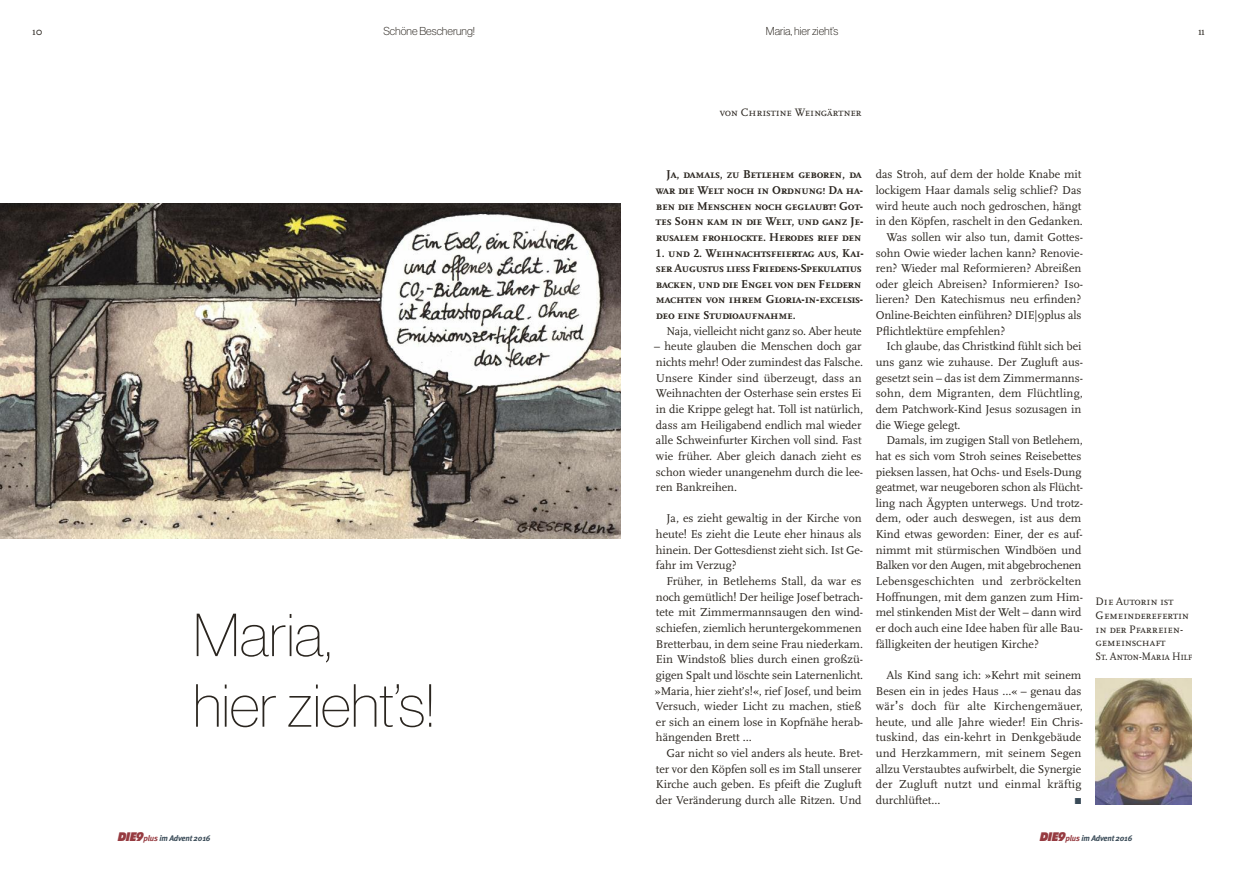
<style>
.page{position:relative;width:1241px;height:869px;background:#fff}
.page>*{position:absolute;margin:0;border:0;box-sizing:border-box;transform-origin:0 0}
.t1{font:59.38px/70.5px "N Haas Grotesk DS Std 25 Th";color:#2a251f}
.t2{font:11.88px/15.6px "Scala";color:#2a251f}
.t3{font:700 11.88px/15.6px "Scala Caps";letter-spacing:-.02em;color:#2a251f}
.t4{font:11.88px "Scala";letter-spacing:.02em;color:#2a251f}
.t5{font:11.25px/13.8px "Scala Caps";letter-spacing:-.01em;color:#2a251f}
.t6{font:11.25px "N Haas Grotesk DS Pro 35 X Lt";color:#2a251f}
.t7{font:11.25px "Scala";color:#2a251f}
.t8{font:10px "European Pi Three";color:#394a57}
.t9{font:italic 700 8.12px "Meta";letter-spacing:-.02em;color:#394a57}
.s1{font-family:"Lucida Grande"}
.s2{font-family:"Diamanti Condensed EF";font-weight:900;font-size:13px;color:#963b41}
.s3{color:#963b41}
</style>
<div class="page">
<img style="left:0;top:203px;width:620px;height:335px">
<img style="left:1095px;top:678px;width:96px;height:125px">
<p class="t7" style="left:33px;top:26px;width:11px">10</p>
<p class="t6" style="left:383px;top:27px;width:93px">Schöne Bescherung!</p>
<h1 class="t1" style="left:193px;top:604px;width:244px">Maria,<br>hier zieht’s!</h1>
<p class="t6" style="left:765px;top:27px;width:74px">Maria, hier zieht’s</p>
<p class="t7" style="left:1198px;top:26px;width:8px">11</p>
<p class="t5" style="left:719px;top:106px;width:143px">von Christine Weingärtner</p>
<p class="t3" style="left:656px;top:167px;width:209px;text-indent:11px">Ja, damals, zu Betlehem geboren, da war die Welt noch in Ordnung! Da ha&shy;ben die Menschen noch geglaubt! Got&shy;tes Sohn kam in die Welt, und ganz Je&shy;rusalem frohlockte. Herodes rief den</p>
<p class="t3" style="left:656px;top:245px;width:209px">1. und 2. Weihnachtsfeiertag aus, Kai&shy;ser Augustus ließ Friedens-Spekulatius backen, und die Engel von den Feldern machten von ihrem Gloria-in-excelsis&shy;deo eine Studioaufnahme.</p>
<p class="t2" style="left:666px;top:323px;width:196px">Naja, vielleicht nicht ganz so. Aber heute</p>
<p class="t2" style="left:654px;top:339px;width:210px">– heute glauben die Menschen doch gar nichts mehr! Oder zumindest das Falsche.<br>Unsere Kinder sind überzeugt, dass an Weihnachten der Osterhase sein erstes Ei in die Krippe gelegt hat. Toll ist natürlich, dass am Heiligabend endlich mal wieder alle Schweinfurter Kirchen voll sind. Fast wie früher. Aber gleich danach zieht es schon wieder unangenehm durch die lee&shy;ren Bankreihen.</p>
<p class="t2" style="left:656px;top:511px;width:209px;text-indent:11px">Ja, es zieht gewaltig in der Kirche von heute! Es zieht die Leute eher hinaus als hinein. Der Gottesdienst zieht sich. Ist Ge&shy;fahr im Verzug?</p>
<p class="t2" style="left:654px;top:573px;width:210px;text-indent:12px">Früher, in Betlehems Stall, da war es noch gemütlich! Der heilige Josef betrach&shy;tete mit Zimmermannsaugen den wind&shy;schiefen, ziemlich heruntergekommenen Bretterbau, in dem seine Frau niederkam.<br>Ein Windstoß blies durch einen großzü&shy;gigen Spalt und löschte sein Laternenlicht. »Maria, hier zieht’s!«, rief Josef, und beim Versuch, wieder Licht zu machen, stieß er sich an einem lose in Kopfnähe herab&shy;hängenden Brett …</p>
<p class="t2" style="left:656px;top:745px;width:209px;text-indent:11px">Gar nicht so viel anders als heute. Bret&shy;ter vor den Köpfen soll es im Stall unserer Kirche auch geben. Es pfeift die Zugluft der Veränderung durch alle Ritzen. Und</p>
<p class="t2" style="left:875px;top:167px;width:207px">das Stroh, auf dem der holde Knabe mit</p>
<p class="t2" style="left:875px;top:183px;width:207px">lockigem Haar damals selig schlief? Das</p>
<p class="t2" style="left:875px;top:198px;width:207px">wird heute auch noch gedroschen, hängt</p>
<p class="t2" style="left:875px;top:214px;width:208px">in den Köpfen, raschelt in den Gedanken.</p>
<p class="t2" style="left:886px;top:229px;width:198px">Was sollen wir also tun, damit Gottes-</p>
<p class="t2" style="left:875px;top:245px;width:209px">sohn Owie wieder lachen kann? Renovie-</p>
<p class="t2" style="left:875px;top:261px;width:207px">ren? Wieder mal Reformieren? Abreißen</p>
<p class="t2" style="left:875px;top:276px;width:209px">oder gleich Abreisen? Informieren? Iso-</p>
<p class="t2" style="left:875px;top:292px;width:207px">lieren? Den Katechismus neu erfinden?</p>
<p class="t2" style="left:875px;top:308px;width:207px">Online-Beichten einführen? DIE|9plus als</p>
<p class="t2" style="left:875px;top:323px;width:131px">Pflichtlektüre empfehlen?</p>
<p class="t2" style="left:886px;top:339px;width:196px">Ich glaube, das Christkind fühlt sich bei</p>
<p class="t2" style="left:875px;top:354px;width:209px">uns ganz wie zuhause. Der Zugluft aus-</p>
<p class="t2" style="left:875px;top:370px;width:209px">gesetzt sein – das ist dem Zimmermanns-</p>
<p class="t2" style="left:875px;top:386px;width:208px">sohn, dem Migranten, dem Flüchtling,</p>
<p class="t2" style="left:875px;top:401px;width:207px">dem Patchwork-Kind Jesus sozusagen in</p>
<p class="t2" style="left:875px;top:417px;width:86px">die Wiege gelegt.</p>
<p class="t2" style="left:886px;top:433px;width:198px">Damals, im zugigen Stall von Betlehem,</p>
<p class="t2" style="left:875px;top:448px;width:207px">hat es sich vom Stroh seines Reisebettes</p>
<p class="t2" style="left:875px;top:464px;width:207px">pieksen lassen, hat Ochs- und Esels-Dung</p>
<p class="t2" style="left:875px;top:479px;width:209px">geatmet, war neugeboren schon als Flücht-</p>
<p class="t2" style="left:875px;top:495px;width:209px">ling nach Ägypten unterwegs. Und trotz-</p>
<p class="t2" style="left:875px;top:511px;width:207px">dem, oder auch deswegen, ist aus dem</p>
<p class="t2" style="left:875px;top:526px;width:208px">Kind etwas geworden: Einer, der es auf-</p>
<p class="t2" style="left:875px;top:542px;width:207px">nimmt mit stürmischen Windböen und</p>
<p class="t2" style="left:875px;top:558px;width:207px">Balken vor den Augen, mit abgebrochenen</p>
<p class="t4" style="left:875px;top:575px;width:207px">Lebensgeschichten und zerbröckelten</p>
<p class="t2" style="left:875px;top:589px;width:209px">Hoffnungen, mit dem ganzen zum Him-</p>
<p class="t2" style="left:875px;top:604px;width:207px">mel stinkenden Mist der Welt – dann wird</p>
<p class="t2" style="left:875px;top:620px;width:209px">er doch auch eine Idee haben für alle Bau-</p>
<p class="t2" style="left:875px;top:636px;width:164px">fälligkeiten der heutigen Kirche?</p>
<p class="t2" style="left:875px;top:667px;width:209px;text-indent:11px">Als Kind sang ich: »Kehrt mit seinem Besen ein in jedes Haus …« – genau das wär<span class="s1">’</span>s doch für alte Kirchengemäuer, heute, und alle Jahre wieder! Ein Chris&shy;tuskind, das ein-kehrt in Denkgebäude und Herzkammern, mit seinem Segen allzu Verstaubtes aufwirbelt, die Synergie der Zugluft nutzt und einmal kräftig durchlüftet...</p>
<p class="t8" style="left:1074px;top:793px;width:8px">-</p>
<p class="t5" style="left:1095px;top:594px;width:99px">Die Autorin ist<br>Gemeinderefertin in der Pfarreien&shy;gemeinschaft<br>St. Anton-Maria Hilf</p>
<p class="t9" style="left:118px;top:834px;width:94px"><span class="s2">DIE9</span><span class="s3">plus</span> im Advent 2016</p>
<p class="t9" style="left:1040px;top:834px;width:94px"><span class="s2">DIE9</span><span class="s3">plus</span> im Advent 2016</p>
</div>
